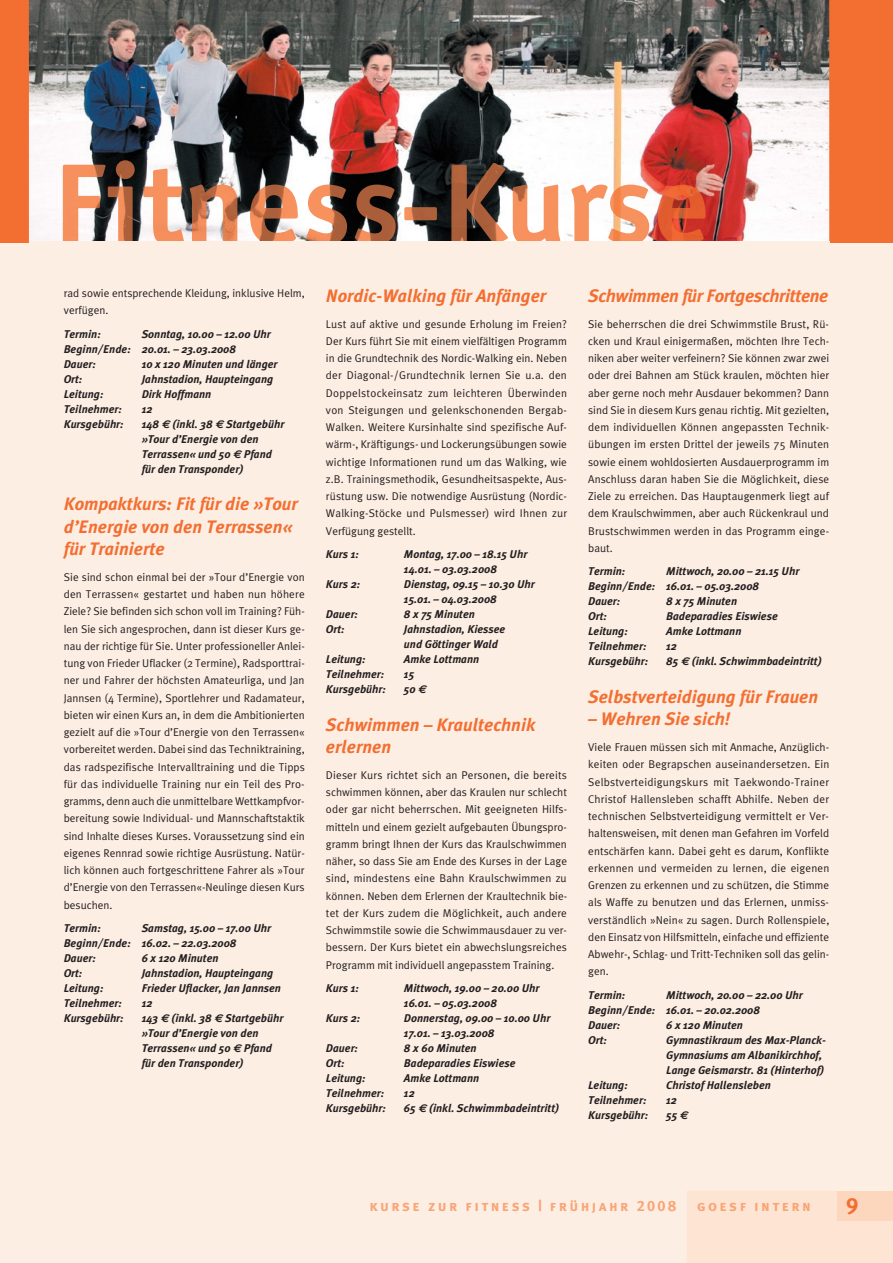
<style>
.page{position:relative;width:893px;height:1263px;background:#fdeee3}
.page>*{position:absolute;margin:0;border:0;box-sizing:border-box;transform-origin:0 0}
.t1{font:700 22.5px "Meta Plus";color:#f36e31}
.t2{font:italic 700 18px/22.5px "Meta Plus";color:#f36e31}
.t3{font:italic 700 18px "Meta Plus";letter-spacing:-.02em;color:#f36e31}
.t4{font:15px "Meta Plus Bold Caps";letter-spacing:.16em;color:#f8a577}
.t5{font:11.25px/17.2px "Meta Plus Normal";color:#231f20;text-align:justify}
.t6{font:italic 700 11.25px/15px "Meta Plus";color:#231f20}
.s1{font-family:"Euro Sans"}
</style>
<div class="page">
<div style="left:0;top:0;width:893px;height:242px;background:#f36e31"></div>
<div style="left:687px;top:1191px;width:206px;height:72px;background:#fee4d3"></div>
<div style="left:838px;top:1191px;width:55px;height:29px;background:#fdd6be"></div>
<img style="left:29px;top:0;width:800px;height:241px">
<img style="left:63px;top:160px;width:643px;height:81px">
<div style="left:29px;top:241px;width:801px;height:12px;background:#fdeee3"></div>
<p class="t5" style="left:64px;top:284px;width:242px">rad sowie entsprechende Kleidung, inklusive Helm, verfügen.</p>
<p class="t6" style="left:64px;top:326px;width:39px">Termin:</p>
<p class="t6" style="left:64px;top:326px;width:208px;text-indent:78px">Sonntag, 10.00 – 12.00 Uhr<br>Beginn/Ende: 20.01. – 23.03.2008<br>Dauer:</p>
<p class="t6" style="left:142px;top:356px;width:137px">10 x 120 Minuten und länger</p>
<p class="t6" style="left:64px;top:371px;width:20px">Ort:</p>
<p class="t6" style="left:142px;top:371px;width:133px">Jahnstadion, Haupteingang</p>
<p class="t6" style="left:64px;top:386px;width:41px">Leitung:</p>
<p class="t6" style="left:142px;top:386px;width:71px">Dirk Hoffmann</p>
<p class="t6" style="left:64px;top:401px;width:60px">Teilnehmer:</p>
<p class="t6" style="left:142px;top:401px;width:12px">12</p>
<p class="t6" style="left:64px;top:416px;width:61px">Kursgebühr:</p>
<p class="t6" style="left:142px;top:416px;width:144px">148 <span class="s1">€</span> (inkl. 38 <span class="s1">€</span> Startgebühr »Tour d’Energie von den<br>Terrassen« und 50 <span class="s1">€</span> Pfand für den Transponder)</p>
<p class="t2" style="left:64px;top:492px;width:235px">Kompaktkurs: Fit für die »Tour d’Energie von den Terrassen« für Trainierte</p>
<p class="t5" style="left:64px;top:568px;width:243px">Sie sind schon einmal bei der »Tour d’Energie von den Terrassen« gestartet und haben nun höhere Ziele? Sie befinden sich schon voll im Training? Füh&shy;len Sie sich angesprochen, dann ist dieser Kurs ge&shy;nau der richtige für Sie. Unter professioneller Anlei&shy;tung von Frieder Uflacker (2 Termine), Radsporttrai&shy;ner und Fahrer der höchsten Amateurliga, und Jan Jannsen (4 Termine), Sportlehrer und Radamateur, bieten wir einen Kurs an, in dem die Ambitionierten gezielt auf die »Tour d’Energie von den Terrassen« vorbereitet werden. Dabei sind das Techniktraining, das radspezifische Intervalltraining und die Tipps für das individuelle Training nur ein Teil des Pro&shy;gramms, denn auch die unmittelbare Wettkampfvor&shy;bereitung sowie Individual- und Mannschaftstaktik sind Inhalte dieses Kurses. Voraussetzung sind ein eigenes Rennrad sowie richtige Ausrüstung. Natür&shy;lich können auch fortgeschrittene Fahrer als »Tour d’Energie von den Terrassen«-Neulinge diesen Kurs besuchen.</p>
<p class="t6" style="left:64px;top:921px;width:39px">Termin:</p>
<p class="t6" style="left:64px;top:921px;width:209px;text-indent:78px">Samstag, 15.00 – 17.00 Uhr<br>Beginn/Ende: 16.02. – 22.03.2008<br>Dauer:</p>
<p class="t6" style="left:142px;top:951px;width:78px">6 x 120 Minuten</p>
<p class="t6" style="left:64px;top:966px;width:20px">Ort:</p>
<p class="t6" style="left:142px;top:966px;width:133px">Jahnstadion, Haupteingang</p>
<p class="t6" style="left:64px;top:981px;width:41px">Leitung:</p>
<p class="t6" style="left:142px;top:981px;width:141px">Frieder Uflacker, Jan Jannsen</p>
<p class="t6" style="left:64px;top:996px;width:60px">Teilnehmer:</p>
<p class="t6" style="left:142px;top:996px;width:12px">12</p>
<p class="t6" style="left:64px;top:1011px;width:61px">Kursgebühr:</p>
<p class="t6" style="left:142px;top:1011px;width:143px">143 <span class="s1">€</span> (inkl. 38 <span class="s1">€</span> Startgebühr »Tour d’Energie von den<br>Terrassen« und 50 <span class="s1">€</span> Pfand für den Transponder)</p>
<p class="t2" style="left:326px;top:284px;width:222px">Nordic-Walking für Anfänger</p>
<p class="t5" style="left:326px;top:315px;width:243px">Lust auf aktive und gesunde Erholung im Freien?<br>Der Kurs führt Sie mit einem vielfältigen Programm in die Grundtechnik des Nordic-Walking ein. Neben der Diagonal-/Grundtechnik lernen Sie u.a. den Doppelstockeinsatz zum leichteren Überwinden von Steigungen und gelenkschonenden Bergab-Walken. Weitere Kursinhalte sind spezifische Auf&shy;wärm-, Kräftigungs- und Lockerungsübungen sowie wichtige Informationen rund um das Walking, wie z.B. Trainingsmethodik, Gesundheitsaspekte, Aus&shy;rüstung usw. Die notwendige Ausrüstung (Nordic-Walking-Stöcke und Pulsmesser) wird Ihnen zur Verfügung gestellt.</p>
<p class="t6" style="left:326px;top:547px;width:34px">Kurs 1:</p>
<p class="t6" style="left:404px;top:547px;width:125px">Montag, 17.00 – 18.15 Uhr<br>14.01. – 03.03.2008</p>
<p class="t6" style="left:326px;top:577px;width:36px">Kurs 2:</p>
<p class="t6" style="left:404px;top:577px;width:132px">Dienstag, 09.15 – 10.30 Uhr<br>15.01. – 04.03.2008</p>
<p class="t6" style="left:326px;top:607px;width:34px">Dauer:</p>
<p class="t6" style="left:404px;top:607px;width:72px">8 x 75 Minuten</p>
<p class="t6" style="left:326px;top:622px;width:20px">Ort:</p>
<p class="t6" style="left:404px;top:622px;width:103px">Jahnstadion, Kiessee und Göttinger Wald</p>
<p class="t6" style="left:326px;top:652px;width:41px">Leitung:</p>
<p class="t6" style="left:404px;top:652px;width:77px">Amke Lottmann</p>
<p class="t6" style="left:326px;top:667px;width:60px">Teilnehmer:</p>
<p class="t6" style="left:404px;top:667px;width:12px">15</p>
<p class="t6" style="left:326px;top:682px;width:61px">Kursgebühr:</p>
<p class="t6" style="left:404px;top:682px;width:24px">50 <span class="s1">€</span></p>
<p class="t2" style="left:326px;top:713px;width:211px">Schwimmen – Kraultechnik erlernen</p>
<p class="t5" style="left:326px;top:766px;width:243px">Dieser Kurs richtet sich an Personen, die bereits schwimmen können, aber das Kraulen nur schlecht oder gar nicht beherrschen. Mit geeigneten Hilfs&shy;mitteln und einem gezielt aufgebauten Übungspro&shy;gramm bringt Ihnen der Kurs das Kraulschwimmen näher, so dass Sie am Ende des Kurses in der Lage sind, mindestens eine Bahn Kraulschwimmen zu können. Neben dem Erlernen der Kraultechnik bie&shy;tet der Kurs zudem die Möglichkeit, auch andere Schwimmstile sowie die Schwimmausdauer zu ver&shy;bessern. Der Kurs bietet ein abwechslungsreiches Programm mit individuell angepasstem Training.</p>
<p class="t6" style="left:326px;top:981px;width:34px">Kurs 1:</p>
<p class="t6" style="left:404px;top:981px;width:137px">Mittwoch, 19.00 – 20.00 Uhr<br>16.01. – 05.03.2008</p>
<p class="t6" style="left:326px;top:1011px;width:36px">Kurs 2:</p>
<p class="t6" style="left:404px;top:1011px;width:148px">Donnerstag, 09.00 – 10.00 Uhr<br>17.01. – 13.03.2008</p>
<p class="t6" style="left:326px;top:1041px;width:34px">Dauer:</p>
<p class="t6" style="left:404px;top:1041px;width:74px">8 x 60 Minuten</p>
<p class="t6" style="left:326px;top:1056px;width:20px">Ort:</p>
<p class="t6" style="left:404px;top:1056px;width:113px">Badeparadies Eiswiese</p>
<p class="t6" style="left:326px;top:1071px;width:41px">Leitung:</p>
<p class="t6" style="left:404px;top:1071px;width:77px">Amke Lottmann</p>
<p class="t6" style="left:326px;top:1086px;width:60px">Teilnehmer:</p>
<p class="t6" style="left:404px;top:1086px;width:12px">12</p>
<p class="t6" style="left:326px;top:1101px;width:61px">Kursgebühr:</p>
<p class="t6" style="left:404px;top:1101px;width:156px">65 <span class="s1">€</span> (inkl. Schwimmbadeintritt)</p>
<p class="t3" style="left:588px;top:285px;width:242px">Schwimmen für Fortgeschrittene</p>
<p class="t5" style="left:588px;top:315px;width:243px">Sie beherrschen die drei Schwimmstile Brust, Rü&shy;cken und Kraul einigermaßen, möchten Ihre Tech&shy;niken aber weiter verfeinern? Sie können zwar zwei oder drei Bahnen am Stück kraulen, möchten hier aber gerne noch mehr Ausdauer bekommen? Dann sind Sie in diesem Kurs genau richtig. Mit gezielten, dem individuellen Können angepassten Technik&shy;übungen im ersten Drittel der jeweils 75 Minuten sowie einem wohldosierten Ausdauerprogramm im Anschluss daran haben Sie die Möglichkeit, diese Ziele zu erreichen. Das Hauptaugenmerk liegt auf dem Kraulschwimmen, aber auch Rückenkraul und Brustschwimmen werden in das Programm einge&shy;baut.</p>
<p class="t6" style="left:588px;top:564px;width:39px">Termin:</p>
<p class="t6" style="left:588px;top:564px;width:213px;text-indent:78px">Mittwoch, 20.00 – 21.15 Uhr<br>Beginn/Ende: 16.01. – 05.03.2008<br>Dauer:</p>
<p class="t6" style="left:666px;top:594px;width:72px">8 x 75 Minuten</p>
<p class="t6" style="left:588px;top:609px;width:20px">Ort:</p>
<p class="t6" style="left:666px;top:609px;width:113px">Badeparadies Eiswiese</p>
<p class="t6" style="left:588px;top:624px;width:41px">Leitung:</p>
<p class="t6" style="left:666px;top:624px;width:77px">Amke Lottmann</p>
<p class="t6" style="left:588px;top:639px;width:60px">Teilnehmer:</p>
<p class="t6" style="left:666px;top:639px;width:12px">12</p>
<p class="t6" style="left:588px;top:654px;width:61px">Kursgebühr:</p>
<p class="t6" style="left:666px;top:654px;width:157px">85 <span class="s1">€</span> (inkl. Schwimmbadeintritt)</p>
<p class="t2" style="left:588px;top:685px;width:231px">Selbstverteidigung für Frauen</p>
<p class="t2" style="left:588px;top:708px;width:144px">– Wehren Sie sich!</p>
<p class="t5" style="left:588px;top:738px;width:243px">Viele Frauen müssen sich mit Anmache, Anzüglich&shy;keiten oder Begrapschen auseinandersetzen. Ein Selbstverteidigungskurs mit Taekwondo-Trainer Christof Hallensleben schafft Abhilfe. Neben der technischen Selbstverteidigung vermittelt er Ver&shy;haltensweisen, mit denen man Gefahren im Vorfeld entschärfen kann. Dabei geht es darum, Konflikte erkennen und vermeiden zu lernen, die eigenen Grenzen zu erkennen und zu schützen, die Stimme als Waffe zu benutzen und das Erlernen, unmiss&shy;verständlich »Nein« zu sagen. Durch Rollenspiele, den Einsatz von Hilfsmitteln, einfache und effiziente Abwehr-, Schlag- und Tritt-Techniken soll das gelin&shy;gen.</p>
<p class="t6" style="left:588px;top:987px;width:39px">Termin:</p>
<p class="t6" style="left:588px;top:987px;width:216px;text-indent:78px">Mittwoch, 20.00 – 22.00 Uhr<br>Beginn/Ende: 16.01. – 20.02.2008<br>Dauer:</p>
<p class="t6" style="left:666px;top:1017px;width:78px">6 x 120 Minuten</p>
<p class="t6" style="left:588px;top:1032px;width:20px">Ort:</p>
<p class="t6" style="left:666px;top:1032px;width:161px">Gymnastikraum des Max-Planck-<br>Gymnasiums am Albanikirchhof,<br>Lange Geismarstr. 81 (Hinterhof)</p>
<p class="t6" style="left:588px;top:1077px;width:41px">Leitung:</p>
<p class="t6" style="left:666px;top:1077px;width:106px">Christof Hallensleben</p>
<p class="t6" style="left:588px;top:1092px;width:60px">Teilnehmer:</p>
<p class="t6" style="left:666px;top:1092px;width:12px">12</p>
<p class="t6" style="left:588px;top:1107px;width:61px">Kursgebühr:</p>
<p class="t6" style="left:666px;top:1107px;width:24px">55 <span class="s1">€</span></p>
<p class="t4" style="left:369px;top:1197px;width:308px">kurse zur fitness | frühjahr 2008</p>
<p class="t4" style="left:697px;top:1197px;width:116px">goesf intern</p>
<p class="t1" style="left:846px;top:1189px;width:14px">9</p>
</div>
